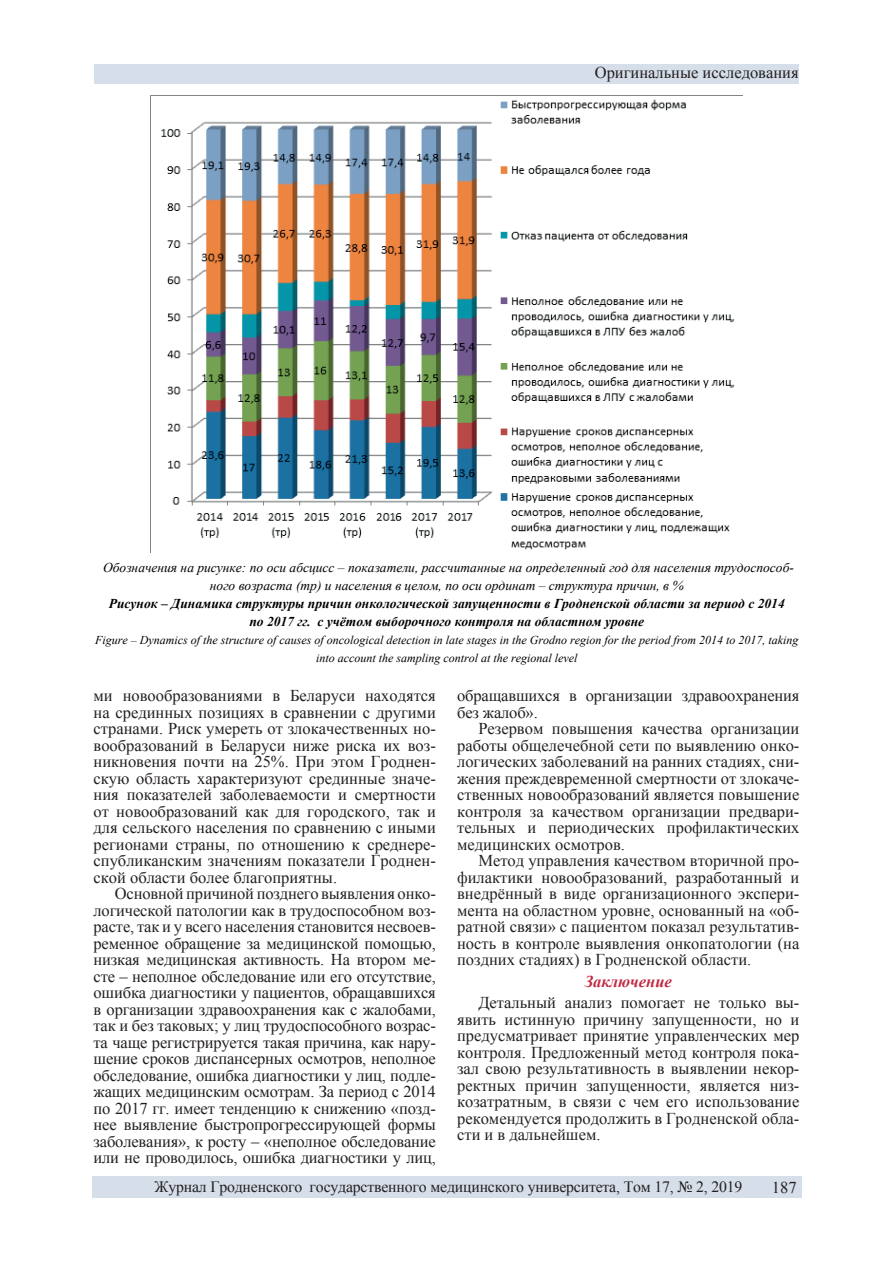
<style>
.page{position:relative;width:893px;height:1263px;background:#fff}
.page>*{position:absolute;margin:0;border:0;box-sizing:border-box;transform-origin:0 0}
.t1{font:16.5px/16.5px "Times New Roman";color:#231f20;text-align:justify}
.t2{font:italic 700 16.5px "Times New Roman";color:#c02a43}
.t3{font:15.75px "Times New Roman";letter-spacing:-.01em;color:#231f20}
.t4{font:italic 13.5px/18px "Times New Roman";color:#000001;text-align:center}
.t5{font:italic 700 13.5px/18px "Times New Roman";color:#000001;text-align:center}
.t6{font:italic 12px/18px "Times New Roman";color:#000001;text-align:center}
</style>
<div class="page">
<div style="left:94px;top:65px;width:705px;height:19px;background:#d5dee9"></div>
<div style="left:92px;top:1176px;width:709px;height:22px;background:#d5dee9"></div>
<img style="left:161px;top:99px;width:574px;height:451px">
<p class="t1" style="left:595px;top:64px;width:205px">Оригинальные исследования</p>
<p class="t4" style="left:103px;top:558px;width:692px">Обозначения на рисунке: по оси абсцисс – показатели, рассчитанные на определенный год для населения трудоспособ&shy;ного возраста (тр) и населения в целом, по оси ординат – структура причин, в %</p>
<p class="t5" style="left:109px;top:594px;width:677px">Рисунок – Динамика структуры причин онкологической запущенности в Гродненской области за период с 2014 по 2017 гг. с учётом выборочного контроля на областном уровне</p>
<p class="t6" style="left:95px;top:630px;width:705px">Figure – Dynamics of the structure of causes of oncological detection in late stages in the Grodno region for the period from 2014 to 2017, taking into account the sampling control at the regional level</p>
<p class="t1" style="left:94px;top:687px;width:344px">ми новообразованиями в Беларуси находятся на срединных позициях в сравнении с другими странами. Риск умереть от злокачественных но&shy;вообразований в Беларуси ниже риска их воз&shy;никновения почти на 25%. При этом Гроднен&shy;скую область характеризуют срединные значе&shy;ния показателей заболеваемости и смертности от новообразований как для городского, так и для сельского населения по сравнению с иными регионами страны, по отношению к среднере&shy;спубликанским значениям показатели Гроднен&shy;ской области более благоприятны.</p>
<p class="t1" style="left:94px;top:885px;width:344px;text-indent:21px">Основной причиной позднего выявления онко&shy;логической патологии как в трудоспособном воз&shy;расте, так и у всего населения становится несвоев&shy;ременное обращение за медицинской помощью, низкая медицинская активность. На втором ме&shy;сте – неполное обследование или его отсутствие, ошибка диагностики у пациентов, обращавшихся в организации здравоохранения как с жалобами, так и без таковых; у лиц трудоспособного возрас&shy;та чаще регистрируется такая причина, как нару&shy;шение сроков диспансерных осмотров, неполное обследование, ошибка диагностики у лиц, подле&shy;жащих медицинским осмотрам. За период с 2014 по 2017 гг. имеет тенденцию к снижению «позд&shy;нее выявление быстропрогрессирующей формы заболевания», к росту – «неполное обследование или не проводилось, ошибка диагностики у лиц,</p>
<p class="t1" style="left:457px;top:687px;width:344px">обращавшихся в организации здравоохранения без жалоб».</p>
<p class="t1" style="left:457px;top:720px;width:344px;text-indent:21px">Резервом повышения качества организации работы общелечебной сети по выявлению онко&shy;логических заболеваний на ранних стадиях, сни&shy;жения преждевременной смертности от злокаче&shy;ственных новообразований является повышение контроля за качеством организации предвари&shy;тельных и периодических профилактических медицинских осмотров.</p>
<p class="t1" style="left:457px;top:852px;width:344px;text-indent:21px">Метод управления качеством вторичной про&shy;филактики новообразований, разработанный и внедрённый в виде организационного экспери&shy;мента на областном уровне, основанный на «об&shy;ратной связи» с пациентом показал результатив&shy;ность в контроле выявления онкопатологии (на поздних стадиях) в Гродненской области.</p>
<p class="t2" style="left:585px;top:970px;width:89px">Заключение</p>
<p class="t1" style="left:457px;top:994px;width:344px;text-indent:21px">Детальный анализ помогает не только вы&shy;явить истинную причину запущенности, но и предусматривает принятие управленческих мер контроля. Предложенный метод контроля пока&shy;зал свою результативность в выявлении некор&shy;ректных причин запущенности, является низ&shy;козатратным, в связи с чем его использование рекомендуется продолжить в Гродненской обла&shy;сти и в дальнейшем.</p>
<p class="t3" style="left:154px;top:1176px;width:589px">Журнал Гродненского государственного медицинского университета, Том 17, № 2, 2019</p>
<p class="t1" style="left:772px;top:1178px;width:26px">187</p>
</div>
